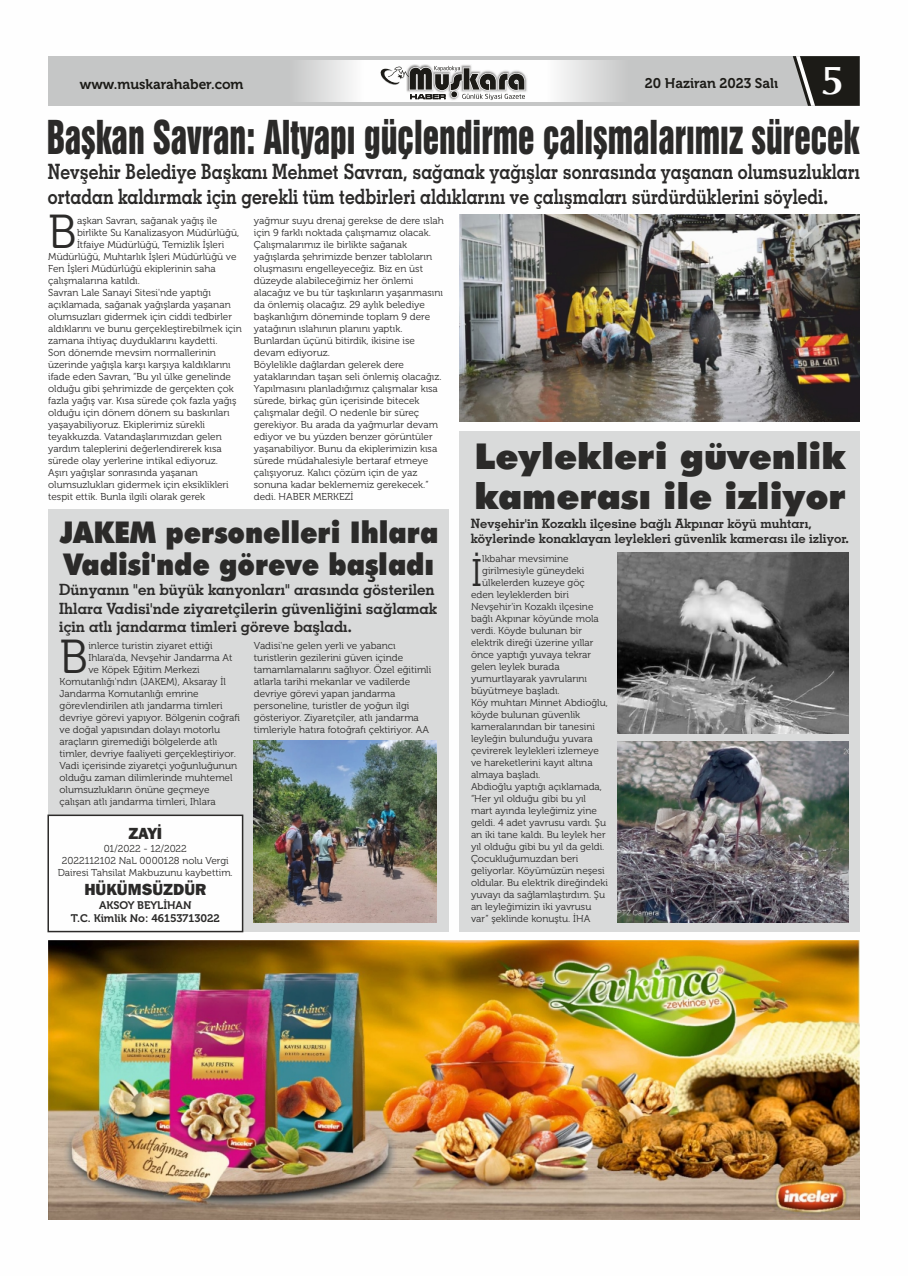
<style>
.page{position:relative;width:908px;height:1276px;background:#fff}
.page>*{position:absolute;margin:0;border:0;box-sizing:border-box;transform-origin:0 0}
.t1{font:47.5px "Museo 300";color:#2b2a29}
.t2{font:42.6px "Swiss 921 BT";color:#2b2a29;scale:.79 1}
.t3{font:700 40.3px "Optima";color:#fefefe}
.t4{font:38.3px "Museo 300";color:#2b2a29}
.t5{font:900 35.7px/40.7px "Futura BT";color:#2b2a29}
.t6{font:900 30px/32.4px "Futura BT";color:#2b2a29;scale:.9 1}
.t7{font:21.2px/25.4px "Geometric Slabserif 703 Bold BT";color:#2b2a29;scale:.83 1}
.t8{font:800 16px "Franklin Gothic IT Cby BT";color:#2b2a29}
.t9{font:15.5px/18.6px "Geometric Slabserif 703 Bold BT";color:#2b2a29}
.t10{font:14px "Museo 700";color:#1c1b17}
.t11{font:12.9px/15.5px "Geometric Slabserif 703 Bold BT";color:#2b2a29}
.t12{font:11px/13.2px "Museo 700";color:#2b2a29;text-align:center}
.t13{font:10px/12px "Museo 300";color:#2b2a29}
</style>
<div class="page">
<div style="left:48px;top:56px;width:811px;height:50px;background:#c5c6c6"></div>
<img style="left:303px;top:60px;width:310px;height:42px">
<svg style="left:792px;top:56px;width:67px;height:50px;background:#3f3e3b"></svg>
<img style="left:406px;top:65px;width:121px;height:35px">
<svg style="left:379px;top:66px;width:146px;height:36px;background:#a6a6a4"></svg>
<img style="left:48px;top:941px;width:811px;height:278px">
<div style="left:48px;top:509px;width:400px;height:422px;background:#d9dada"></div>
<div style="left:459px;top:431px;width:400px;height:500px;background:#d9dada"></div>
<img style="left:617px;top:742px;width:231px;height:180px">
<img style="left:617px;top:553px;width:231px;height:180px">
<svg style="left:47px;top:814px;width:197px;height:119px;background:#f5f5f5"></svg>
<img style="left:459px;top:214px;width:400px;height:207px">
<img style="left:254px;top:740px;width:183px;height:182px">
<h3 class="t10" style="left:80px;top:78px;width:165px">www.muskarahaber.com</h3>
<h3 class="t10" style="left:644px;top:78px;width:135px">20 Haziran 2023 Salı</h3>
<h3 class="t3" style="left:820px;top:63px;width:26px">5</h3>
<h2 class="t2" style="left:47px;top:122px;width:1029px">Başkan Savran: Altyapı güçlendirme çalışmalarımız sürecek</h2>
<h3 class="t7" style="left:48px;top:161px;width:979px">Nevşehir Belediye Başkanı Mehmet Savran, sağanak yağışlar sonrasında yaşanan olumsuzlukları ortadan kaldırmak için gerekli tüm tedbirleri aldıklarını ve çalışmaları sürdürdüklerini söyledi.</h3>
<p class="t13" style="left:77px;top:215px;width:142px">aşkan Savran, sağanak yağış ile</p>
<h1 class="t1" style="left:48px;top:212px;width:30px">B</h1>
<p class="t13" style="left:254px;top:215px;width:191px">yağmur suyu drenaj gerekse de dere ıslah için 9 farklı noktada çalışmamız olacak.<br>Çalışmalarımız ile birlikte sağanak yağışlarda şehrimizde benzer tabloların oluşmasını engelleyeceğiz. Biz en üst düzeyde alabileceğimiz her önlemi alacağız ve bu tür taşkınların yaşanmasını da önlemiş olacağız. 29 aylık belediye başkanlığım döneminde toplam 9 dere yatağının ıslahının planını yaptık.<br>Bunlardan üçünü bitirdik, ikisine ise devam ediyoruz.<br>Böylelikle dağlardan gelerek dere yataklarından taşan seli önlemiş olacağız.<br>Yapılmasını planladığımız çalışmalar kısa sürede, birkaç gün içerisinde bitecek çalışmalar değil. O nedenle bir süreç gerekiyor. Bu arada da yağmurlar devam ediyor ve bu yüzden benzer görüntüler yaşanabiliyor. Bunu da ekiplerimizin kısa sürede müdahalesiyle bertaraf etmeye çalışıyoruz. Kalıcı çözüm için de yaz sonuna kadar beklememiz gerekecek.” dedi. HABER MERKEZİ</p>
<p class="t13" style="left:77px;top:227px;width:164px">birlikte Su Kanalizasyon Müdürlüğü,</p>
<p class="t13" style="left:77px;top:239px;width:149px">İtfaiye Müdürlüğü, Temizlik İşleri</p>
<p class="t13" style="left:48px;top:251px;width:190px">Müdürlüğü, Muhtarlık İşleri Müdürlüğü ve</p>
<p class="t13" style="left:48px;top:263px;width:169px">Fen İşleri Müdürlüğü ekiplerinin saha</p>
<p class="t13" style="left:48px;top:275px;width:93px">çalışmalarına katıldı.</p>
<p class="t13" style="left:48px;top:287px;width:164px">Savran Lale Sanayi Sitesi'nde yaptığı</p>
<p class="t13" style="left:48px;top:299px;width:184px">açıklamada, sağanak yağışlarda yaşanan</p>
<p class="t13" style="left:48px;top:311px;width:185px">olumsuzları gidermek için ciddi tedbirler</p>
<p class="t13" style="left:48px;top:323px;width:195px">aldıklarını ve bunu gerçekleştirebilmek için</p>
<p class="t13" style="left:48px;top:335px;width:171px">zamana ihtiyaç duyduklarını kaydetti.</p>
<p class="t13" style="left:48px;top:347px;width:169px">Son dönemde mevsim normallerinin</p>
<p class="t13" style="left:48px;top:359px;width:184px">üzerinde yağışla karşı karşıya kaldıklarını</p>
<p class="t13" style="left:48px;top:371px;width:184px">ifade eden Savran, “Bu yıl ülke genelinde</p>
<p class="t13" style="left:48px;top:383px;width:187px">olduğu gibi şehrimizde de gerçekten çok</p>
<p class="t13" style="left:48px;top:395px;width:190px">fazla yağış var. Kısa sürede çok fazla yağış</p>
<p class="t13" style="left:48px;top:407px;width:183px">olduğu için dönem dönem su baskınları</p>
<p class="t13" style="left:48px;top:419px;width:158px">yaşayabiliyoruz. Ekiplerimiz sürekli</p>
<p class="t13" style="left:48px;top:431px;width:175px">teyakkuzda. Vatandaşlarımızdan gelen</p>
<p class="t13" style="left:48px;top:443px;width:175px">yardım taleplerini değerlendirerek kısa</p>
<p class="t13" style="left:48px;top:455px;width:171px">sürede olay yerlerine intikal ediyoruz.</p>
<p class="t13" style="left:48px;top:467px;width:151px">Aşırı yağışlar sonrasında yaşanan</p>
<p class="t13" style="left:48px;top:479px;width:182px">olumsuzlukları gidermek için eksiklikleri</p>
<p class="t13" style="left:48px;top:491px;width:158px">tespit ettik. Bunla ilgili olarak gerek</p>
<h3 class="t5" style="left:474px;top:439px;width:373px">Leylekleri güvenlik kamerası ile izliyor</h3>
<p class="t11" style="left:470px;top:517px;width:379px">Nevşehir'in Kozaklı ilçesine bağlı Akpınar köyü muhtarı, köylerinde konaklayan leylekleri güvenlik kamerası ile izliyor.</p>
<p class="t13" style="left:482px;top:554px;width:88px">lkbahar mevsimine</p>
<h3 class="t6" style="left:60px;top:519px;width:422px">JAKEM personelleri Ihlara<br>Vadisi'nde göreve başladı</h3>
<h3 class="t9" style="left:59px;top:582px;width:379px">Dünyanın "en büyük kanyonları" arasında gösterilen<br>Ihlara Vadisi'nde ziyaretçilerin güvenliğini sağlamak için atlı jandarma timleri göreve başladı.</h3>
<h3 class="t4" style="left:471px;top:557px;width:13px">İ</h3>
<p class="t13" style="left:482px;top:566px;width:104px">girilmesiyle güneydeki</p>
<p class="t13" style="left:482px;top:578px;width:104px">ülkelerden kuzeye göç</p>
<p class="t13" style="left:471px;top:590px;width:99px">eden leyleklerden biri</p>
<p class="t13" style="left:471px;top:602px;width:124px">Nevşehir'in Kozaklı ilçesine</p>
<p class="t13" style="left:471px;top:614px;width:129px">bağlı Akpınar köyünde mola</p>
<p class="t13" style="left:471px;top:626px;width:112px">verdi. Köyde bulunan bir</p>
<p class="t13" style="left:471px;top:638px;width:124px">elektrik direği üzerine yıllar</p>
<p class="t13" style="left:471px;top:650px;width:122px">önce yaptığı yuvaya tekrar</p>
<p class="t13" style="left:471px;top:662px;width:90px">gelen leylek burada</p>
<p class="t13" style="left:471px;top:674px;width:118px">yumurtlayarak yavrularını</p>
<p class="t13" style="left:471px;top:686px;width:90px">büyütmeye başladı.</p>
<p class="t13" style="left:471px;top:698px;width:138px">Köy muhtarı Minnet Abdioğlu,</p>
<p class="t13" style="left:471px;top:710px;width:111px">köyde bulunan güvenlik</p>
<p class="t13" style="left:471px;top:722px;width:125px">kameralarından bir tanesini</p>
<p class="t13" style="left:471px;top:734px;width:123px">leyleğin bulunduğu yuvara</p>
<p class="t13" style="left:471px;top:746px;width:129px">çevirerek leylekleri izlemeye</p>
<p class="t13" style="left:471px;top:758px;width:123px">ve hareketlerini kayıt altına</p>
<p class="t13" style="left:471px;top:770px;width:71px">almaya başladı.</p>
<p class="t13" style="left:471px;top:782px;width:132px">Abdioğlu yaptığı açıklamada,</p>
<p class="t13" style="left:471px;top:794px;width:116px">“Her yıl olduğu gibi bu yıl</p>
<p class="t13" style="left:471px;top:806px;width:127px">mart ayında leyleğimiz yine</p>
<p class="t13" style="left:471px;top:818px;width:136px">geldi. 4 adet yavrusu vardı. Şu</p>
<p class="t13" style="left:471px;top:830px;width:136px">an iki tane kaldı. Bu leylek her</p>
<p class="t13" style="left:471px;top:842px;width:135px">yıl olduğu gibi bu yıl da geldi.</p>
<p class="t13" style="left:471px;top:854px;width:109px">Çocukluğumuzdan beri</p>
<p class="t13" style="left:471px;top:866px;width:135px">geliyorlar. Köyümüzün neşesi</p>
<p class="t13" style="left:471px;top:878px;width:138px">oldular. Bu elektrik direğindeki</p>
<p class="t13" style="left:471px;top:890px;width:135px">yuvayı da sağlamlaştırdım. Şu</p>
<p class="t13" style="left:471px;top:902px;width:122px">an leyleğimizin iki yavrusu</p>
<p class="t13" style="left:471px;top:914px;width:121px">var” şeklinde konuştu. İHA</p>
<h1 class="t1" style="left:60px;top:637px;width:30px">B</h1>
<p class="t13" style="left:88px;top:641px;width:126px">inlerce turistin ziyaret ettiği</p>
<p class="t13" style="left:254px;top:641px;width:179px">Vadisi'ne gelen yerli ve yabancı turistlerin gezilerini güven içinde tamamlamalarını sağlıyor. Özel eğitimli atlarla tarihi mekanlar ve vadilerde devriye görevi yapan jandarma personeline, turistler de yoğun ilgi gösteriyor. Ziyaretçiler, atlı jandarma timleriyle hatıra fotoğrafı çektiriyor. AA</p>
<p class="t13" style="left:88px;top:653px;width:145px">Ihlara'da, Nevşehir Jandarma At</p>
<p class="t13" style="left:88px;top:665px;width:113px">ve Köpek Eğitim Merkezi</p>
<p class="t13" style="left:60px;top:677px;width:168px">Komutanlığı'ndın (JAKEM), Aksaray İl</p>
<p class="t13" style="left:60px;top:689px;width:140px">Jandarma Komutanlığı emrine</p>
<p class="t13" style="left:60px;top:701px;width:164px">görevlendirilen atlı jandarma timleri</p>
<p class="t13" style="left:60px;top:713px;width:182px">devriye görevi yapıyor. Bölgenin coğrafi</p>
<p class="t13" style="left:60px;top:725px;width:162px">ve doğal yapısından dolayı motorlu</p>
<p class="t13" style="left:60px;top:737px;width:159px">araçların giremediği bölgelerde atlı</p>
<p class="t13" style="left:60px;top:749px;width:178px">timler, devriye faaliyeti gerçekleştiriyor.</p>
<p class="t13" style="left:60px;top:761px;width:179px">Vadi içerisinde ziyaretçi yoğunluğunun</p>
<p class="t13" style="left:60px;top:773px;width:174px">olduğu zaman dilimlerinde muhtemel</p>
<p class="t13" style="left:60px;top:785px;width:151px">olumsuzlukların önüne geçmeye</p>
<p class="t13" style="left:60px;top:797px;width:157px">çalışan atlı jandarma timleri, Ihlara</p>
<h3 class="t8" style="left:128px;top:827px;width:35px">ZAYİ</h3>
<p class="t13" style="left:58px;top:844px;width:176px;text-align:center">01/2022 - 12/2022<br>2022112102 NaL 0000128 nolu Vergi<br>Dairesi Tahsilat Makbuzunu kaybettim.</p>
<h3 class="t8" style="left:84px;top:882px;width:123px">HÜKÜMSÜZDÜR</h3>
<p class="t12" style="left:71px;top:899px;width:150px">AKSOY BEYLİHAN<br>T.C. Kimlik No: 46153713022</p>
</div>
